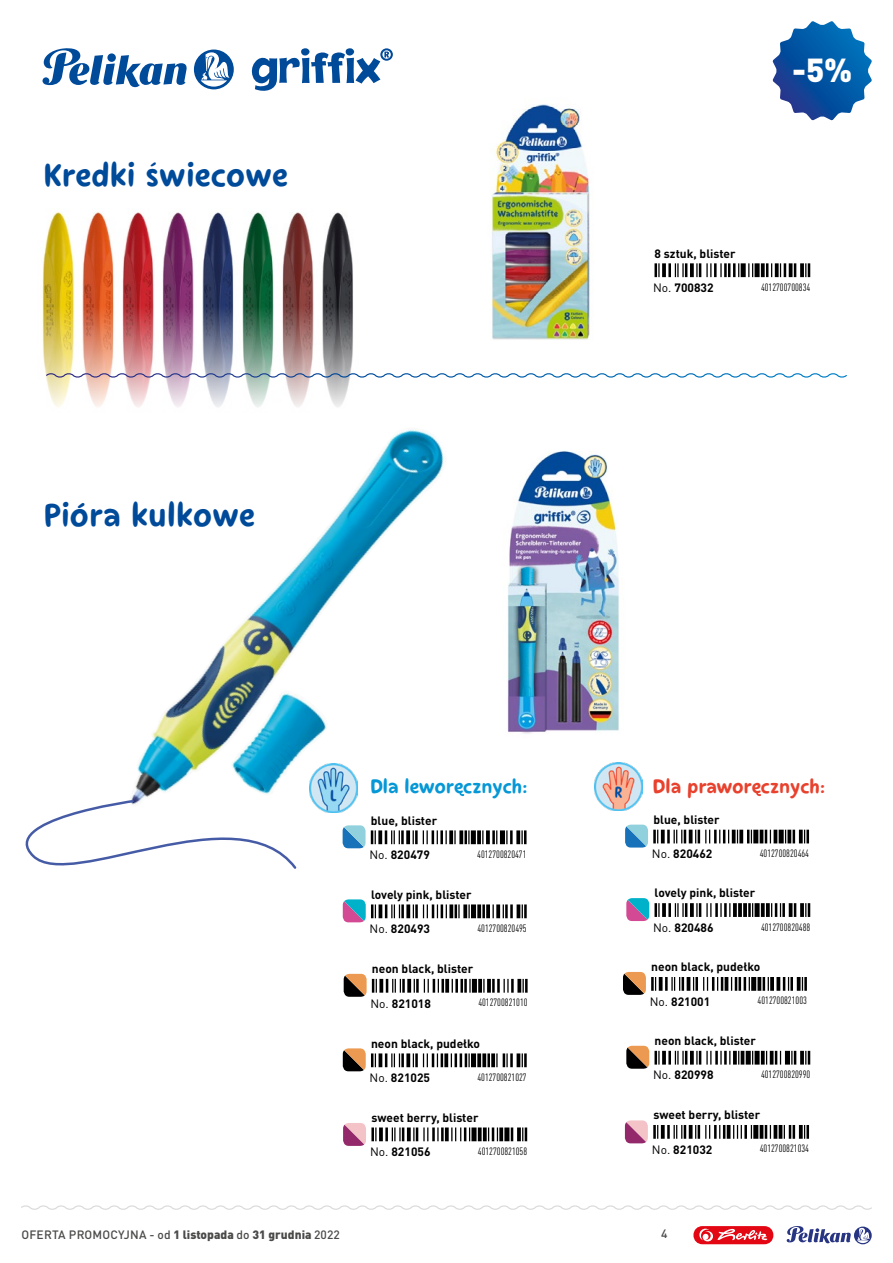
<style>
.page{position:relative;width:893px;height:1263px;background:#fff}
.page>*{position:absolute;margin:0;border:0;box-sizing:border-box;transform-origin:0 0}
.t1{font:900 32.85px "DIN Pro";color:#fff}
.t2{font:30px "Pelikan The Handwriting";letter-spacing:.005em;color:#004a9a}
.t3{font:18px "Pelikan The Handwriting";color:#e8412d}
.t4{font:18px "Pelikan The Handwriting";color:#0698d6}
.t5{font:700 12px "DIN Pro";color:#000}
.t6{font:500 12px "DIN Pro";letter-spacing:.01em;color:#4a4a49}
.t7{font:condensed 10.5px "DIN Pro";color:#000}
.s1{font-weight:400}
.s2{font-weight:900}
</style>
<div class="page">
<svg style="left:21px;top:1205px;width:851px;height:5px"></svg>
<svg style="left:787px;top:1226px;width:85px;height:18px"></svg>
<svg style="left:692px;top:1225px;width:82px;height:20px"></svg>
<svg style="left:693px;top:1226px;width:80px;height:18px"></svg>
<img style="left:42px;top:211px;width:311px;height:196px">
<img style="left:491px;top:104px;width:99px;height:236px">
<img style="left:507px;top:451px;width:112px;height:283px">
<svg style="left:43px;top:48px;width:144px;height:39px"></svg>
<svg style="left:194px;top:50px;width:40px;height:39px"></svg>
<svg style="left:252px;top:48px;width:141px;height:43px"></svg>
<svg style="left:773px;top:21px;width:99px;height:99px"></svg>
<img style="left:317px;top:807px;width:33px;height:5px">
<img style="left:594px;top:762px;width:49px;height:49px">
<svg style="left:459px;top:792px;width:5px;height:4px"></svg>
<svg style="left:756px;top:792px;width:5px;height:4px"></svg>
<img style="left:135px;top:430px;width:309px;height:377px">
<svg style="left:25px;top:792px;width:274px;height:77px"></svg>
<img style="left:45px;top:371px;width:802px;height:8px">
<svg style="left:626px;top:898px;width:24px;height:23px"></svg>
<svg style="left:625px;top:825px;width:23px;height:22px"></svg>
<svg style="left:623px;top:972px;width:23px;height:23px"></svg>
<svg style="left:626px;top:1046px;width:24px;height:23px"></svg>
<svg style="left:625px;top:1120px;width:23px;height:23px"></svg>
<svg style="left:343px;top:825px;width:23px;height:23px"></svg>
<svg style="left:343px;top:899px;width:23px;height:23px"></svg>
<svg style="left:344px;top:974px;width:23px;height:23px"></svg>
<svg style="left:343px;top:1048px;width:23px;height:23px"></svg>
<svg style="left:343px;top:1123px;width:23px;height:23px"></svg>
<h2 class="t2" style="left:44px;top:156px;width:246px">Kredki swiecowe</h2>
<h2 class="t2" style="left:44px;top:496px;width:213px">Pióra kulkowe</h2>
<h1 class="t1" style="left:792px;top:42px;width:62px">-5%</h1>
<p class="t5" style="left:655px;top:243px;width:82px">8 sztuk, blister</p>
<p class="t5" style="left:653px;top:278px;width:62px"><span class="s1">No.</span> 700832</p>
<p class="t7" style="left:761px;top:281px;width:51px">4012700700834</p>
<h3 class="t4" style="left:370px;top:775px;width:159px">Dla leworecznych:</h3>
<h3 class="t3" style="left:653px;top:775px;width:174px">Dla praworecznych:</h3>
<p class="t5" style="left:371px;top:810px;width:68px">blue, blister</p>
<p class="t5" style="left:653px;top:810px;width:68px">blue, blister</p>
<p class="t5" style="left:369px;top:845px;width:62px"><span class="s1">No.</span> 820479</p>
<p class="t7" style="left:477px;top:848px;width:51px">4012700820471</p>
<p class="t5" style="left:652px;top:844px;width:62px"><span class="s1">No.</span> 820462</p>
<p class="t7" style="left:760px;top:847px;width:51px">4012700820464</p>
<p class="t5" style="left:371px;top:884px;width:102px">lovely pink, blister</p>
<p class="t5" style="left:655px;top:883px;width:102px">lovely pink, blister</p>
<p class="t5" style="left:370px;top:919px;width:62px"><span class="s1">No.</span> 820493</p>
<p class="t7" style="left:477px;top:922px;width:51px">4012700820495</p>
<p class="t5" style="left:653px;top:917px;width:62px"><span class="s1">No.</span> 820486</p>
<p class="t7" style="left:761px;top:921px;width:51px">4012700820488</p>
<p class="t5" style="left:372px;top:959px;width:103px">neon black, blister</p>
<p class="t5" style="left:370px;top:993px;width:62px"><span class="s1">No.</span> 821018</p>
<p class="t7" style="left:478px;top:996px;width:51px">4012700821010</p>
<p class="t5" style="left:651px;top:957px;width:110px">neon black, pudełko</p>
<p class="t7" style="left:758px;top:995px;width:51px">4012700821003</p>
<p class="t5" style="left:650px;top:991px;width:62px"><span class="s1">No.</span> 821001</p>
<p class="t5" style="left:371px;top:1033px;width:110px">neon black, pudełko</p>
<p class="t7" style="left:477px;top:1071px;width:51px">4012700821027</p>
<p class="t5" style="left:370px;top:1068px;width:62px"><span class="s1">No.</span> 821025</p>
<p class="t5" style="left:655px;top:1031px;width:103px">neon black, blister</p>
<p class="t5" style="left:653px;top:1065px;width:62px"><span class="s1">No.</span> 820998</p>
<p class="t7" style="left:761px;top:1068px;width:51px">4012700820990</p>
<p class="t5" style="left:372px;top:1107px;width:108px">sweet berry, blister</p>
<p class="t7" style="left:478px;top:1145px;width:51px">4012700821058</p>
<p class="t5" style="left:370px;top:1142px;width:62px"><span class="s1">No.</span> 821056</p>
<p class="t5" style="left:653px;top:1105px;width:108px">sweet berry, blister</p>
<p class="t7" style="left:760px;top:1143px;width:51px">4012700821034</p>
<p class="t5" style="left:652px;top:1139px;width:62px"><span class="s1">No.</span> 821032</p>
<p class="t6" style="left:21px;top:1225px;width:320px">OFERTA PROMOCYJNA - od <span class="s2">1 listopada</span> do <span class="s2">31 grudnia</span> 2022</p>
<p class="t6" style="left:661px;top:1224px;width:8px">4</p>
</div>
